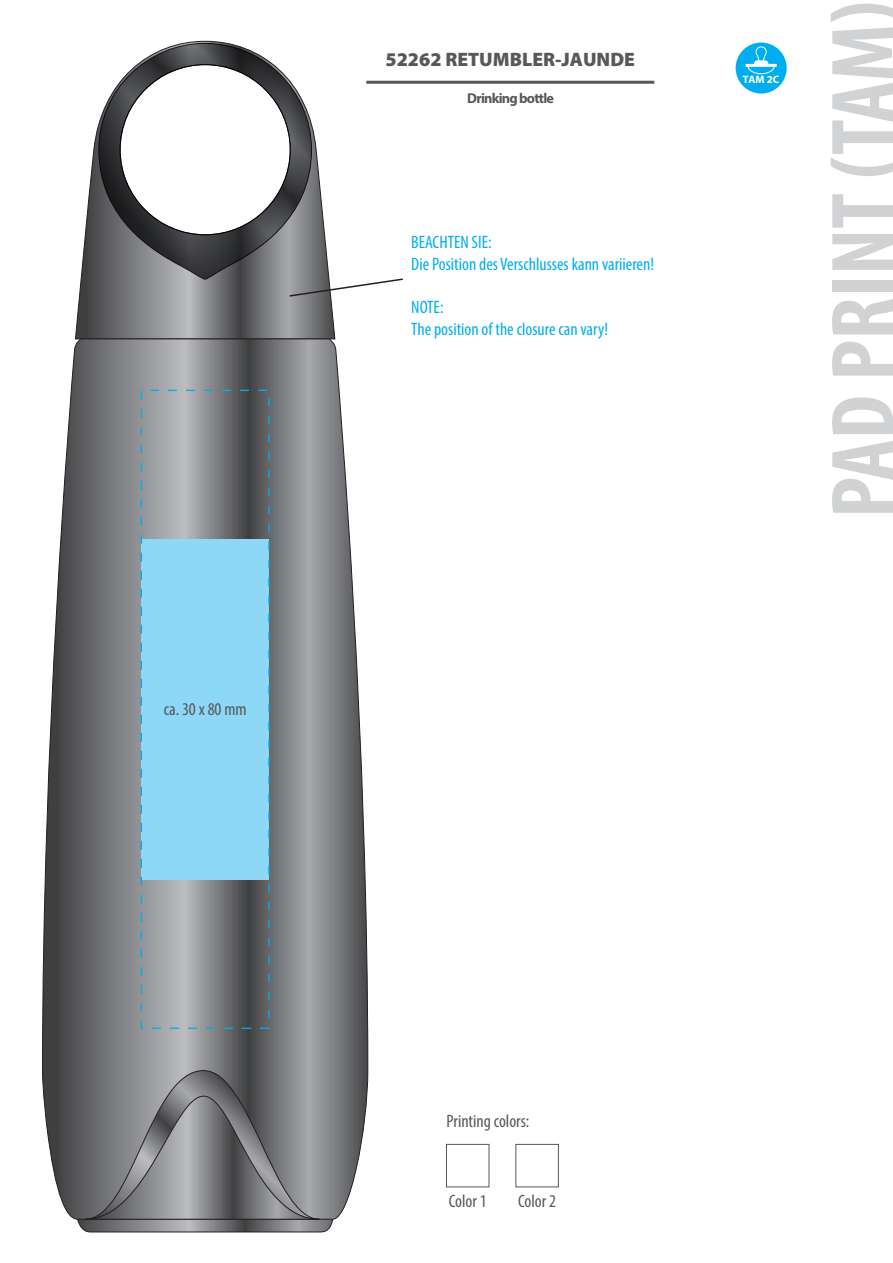
<style>
.page{position:relative;width:893px;height:1263px;background:#fff}
.page>*{position:absolute;margin:0;border:0;box-sizing:border-box;transform-origin:0 0}
.t1{font:700 condensed 90px "Myriad Pro";color:#d1d2d4}
.t2{font:900 19.5px "Myriad Pro";color:#57585a}
.t3{font:condensed 18px/21.6px "Myriad Pro";color:#00aeef}
.t4{font:condensed 18px "Myriad Pro";color:#57585a}
.t5{font:700 14.25px "Myriad Pro";letter-spacing:-.055em;color:#57585a}
.t6{font:700 10.8px "Myriad Pro";color:#fff}
</style>
<div class="page">
<svg style="left:75px;top:41px;width:261px;height:298px"></svg>
<hr style="left:366px;top:81px;width:288px;height:3px;background:#57585a">
<svg style="left:77px;top:1220px;width:256px;height:13px"></svg>
<svg style="left:98px;top:43px;width:214px;height:237px"></svg>
<svg style="left:42px;top:339px;width:327px;height:881px"></svg>
<svg style="left:84px;top:1070px;width:236px;height:150px"></svg>
<svg style="left:288px;top:277px;width:115px;height:21px"></svg>
<div style="left:736px;top:43px;width:51px;height:51px;background:#00aeef;border-radius:50%"></div>
<svg style="left:746px;top:46px;width:31px;height:28px"></svg>
<div style="left:141px;top:539px;width:128px;height:340px;background:#8dd7f7"></div>
<div style="left:141px;top:390px;width:129px;height:639px;border:1px dashed #00aeef"></div>
<div style="left:446px;top:1144px;width:43px;height:43px;border:1px solid #57585a"></div>
<div style="left:515px;top:1144px;width:44px;height:43px;border:1px solid #57585a"></div>
<p class="t4" style="left:164px;top:698px;width:84px">ca. 30 x 80 mm</p>
<p class="t2" style="left:386px;top:47px;width:251px">52262 RETUMBLER-JAUNDE</p>
<p class="t5" style="left:467px;top:89px;width:88px">Drinking bottle</p>
<p class="t3" style="left:411px;top:231px;width:244px">BEACHTEN SIE:<br>Die Position des Verschlusses kann variieren!</p>
<p class="t3" style="left:411px;top:296px;width:198px">NOTE:<br>The position of the closure can vary!</p>
<p class="t6" style="left:743px;top:73px;width:38px">TAM 2C</p>
<h1 class="t1" style="left:807px;top:518px;width:519px;rotate:-90deg">PAD PRINT (TAM)</h1>
<p class="t4" style="left:446px;top:1110px;width:84px">Printing colors:</p>
<p class="t4" style="left:449px;top:1190px;width:39px">Color 1</p>
<p class="t4" style="left:518px;top:1190px;width:39px">Color 2</p>
</div>
